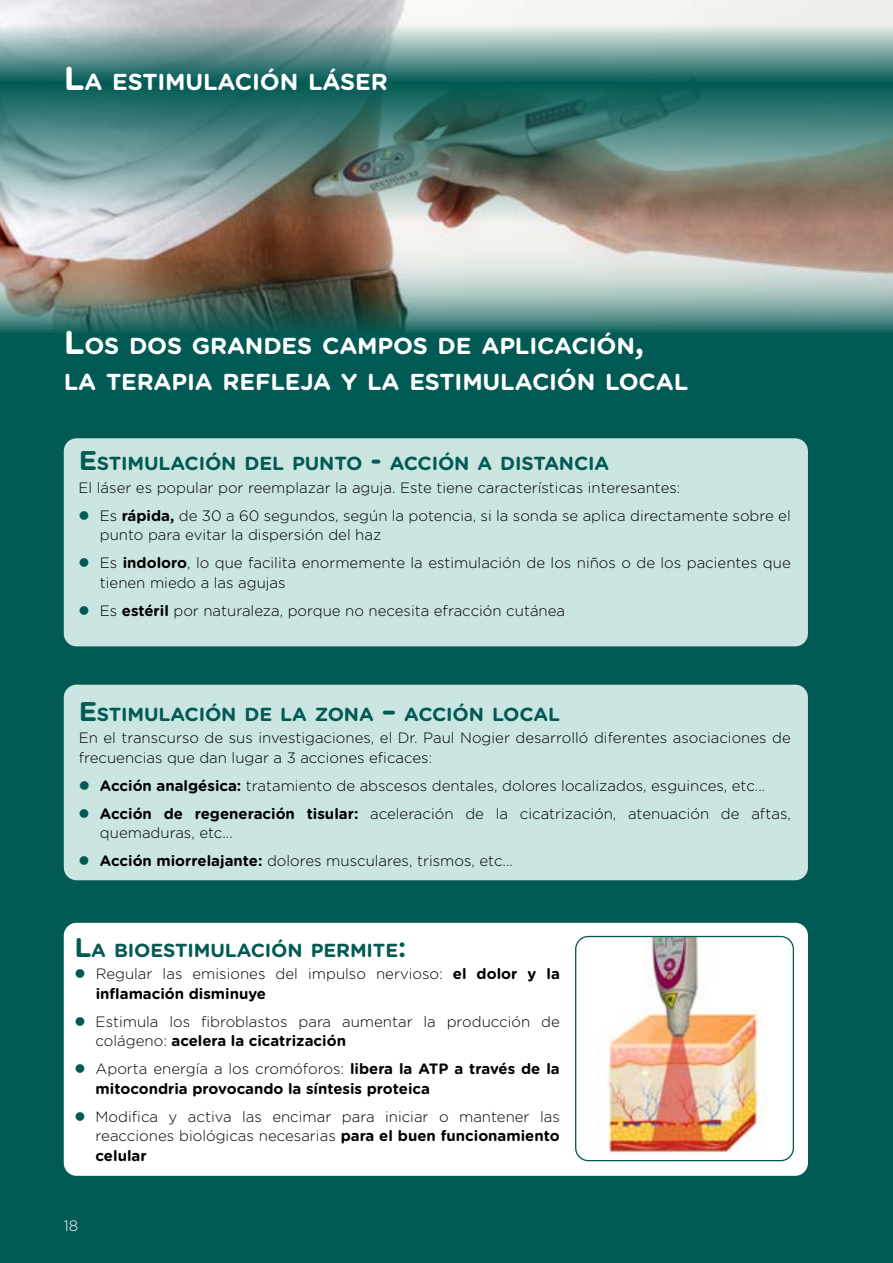
<style>
.page{position:relative;width:893px;height:1263px;background:#015a53}
.page>*{position:absolute;margin:0;border:0;box-sizing:border-box;transform-origin:0 0}
.t1{font:700 23.1px/36px "Gotham Rounded";letter-spacing:-.005em;color:#fff}
.t2{font:700 18.9px "Gotham Rounded";letter-spacing:-.005em;color:#015a53}
.t3{font:300 15px/19.5px "Gotham Rounded";color:#000}
.t4{font:700 15px/19.5px "Gotham Rounded";color:#000}
.t5{font:300 15px "Gotham Rounded";color:#fff}
.s1{font-size:33px}
.s2{font-size:27px}
.s3{font-weight:700}
.s4{font-weight:300}
</style>
<div class="page">
<div style="left:64px;top:438px;width:744px;height:208px;background:#cbe5e2;border-radius:13px"></div>
<div style="left:64px;top:923px;width:744px;height:253px;background:#fff;border-radius:13px"></div>
<div style="left:64px;top:685px;width:744px;height:195px;background:#cbe5e2;border-radius:13px"></div>
<img style="left:0;top:0;width:893px;height:333px">
<img style="left:576px;top:936px;width:217px;height:222px">
<div style="left:575px;top:936px;width:219px;height:225px;border:1px solid #015a53;border-radius:13px"></div>
<h1 class="t1" style="left:64px;top:63px;width:326px"><span class="s1">L</span>A ESTIMULACIÓN LÁSER</h1>
<h1 class="t1" style="left:64px;top:327px;width:626px"><span class="s1">L</span>OS DOS GRAN DES CAMPOS DE APLICACIÓN<span class="s1">,<br></span>LA TERAPIA REFLEJA Y LA ESTIMULACIÓN LOCAL</h1>
<p class="t2" style="left:79px;top:450px;width:532px"><span class="s2">E</span>STIMULACIÓN DEL PUNTO <span class="s2">-</span> ACCIÓN A DISTANCIA</p>
<p class="t3" style="left:100px;top:472px;width:692px;line-height:28px;text-indent:-21px">El láser es popular por reemplazar la aguja. Este tiene características interesantes:<br>Es <span class="s3">rápida,</span> de 30 a 60 segundos, según la potencia, si la sonda se aplica directamente sobre el</p>
<p class="t3" style="left:100px;top:520px;width:692px;line-height:28px">punto para evitar la dispersión del haz<br>Es <span class="s3">indoloro</span>, lo que facilita enormemente la estimulación de los niños o de los pacientes que</p>
<p class="t3" style="left:100px;top:567px;width:467px;line-height:28px">tienen miedo a las agujas<br>Es <span class="s3">estéril</span> por naturaleza, porque no necesita efracción cutánea</p>
<p class="t2" style="left:79px;top:701px;width:483px"><span class="s2">E</span>STIMULACIÓN DE LA ZONA <span class="s2">–</span> ACCIÓN LOCAL</p>
<p class="t3" style="left:79px;top:728px;width:714px">En el transcurso de sus investigaciones, el Dr. Paul Nogier desarrolló diferentes asociaciones de frecuencias que dan lugar a 3 acciones eficaces:</p>
<p class="t3" style="left:100px;top:771px;width:692px;line-height:28px"><span class="s3">Acción analgésica:</span> tratamiento de abscesos dentales, dolores localizados, esguinces, etc...<br><span class="s3">Acción de regeneración tisular:</span> aceleración de la cicatrización, atenuación de aftas,</p>
<p class="t3" style="left:100px;top:818px;width:415px;line-height:28px">quemaduras, etc...<br><span class="s3">Acción miorrelajante:</span> dolores musculares, trismos, etc...</p>
<p class="t2" style="left:74px;top:936px;width:333px"><span class="s2">L</span>A BIOESTIMULACIÓN PERMITE<span class="s2">:</span></p>
<p class="t3" style="left:96px;top:964px;width:466px">Regular las emisiones del impulso nervioso: <span class="s3">el dolor y la inflamación disminuye</span></p>
<p class="t3" style="left:96px;top:1011px;width:466px">Estimula los fibroblastos para aumentar la producción de colágeno: <span class="s3">acelera la cicatrización</span></p>
<p class="t4" style="left:96px;top:1059px;width:466px"><span class="s4">Aporta energía a los cromóforos:</span> libera la ATP a través de la mitocondria provocando la síntesis proteica</p>
<p class="t3" style="left:96px;top:1106px;width:466px;text-align:justify">Modifica y activa las encimar para iniciar o mantener las reacciones biológicas necesarias <span class="s3">para el buen funcionamiento celular</span></p>
<p class="t5" style="left:64px;top:1216px;width:16px">18</p>
</div>
